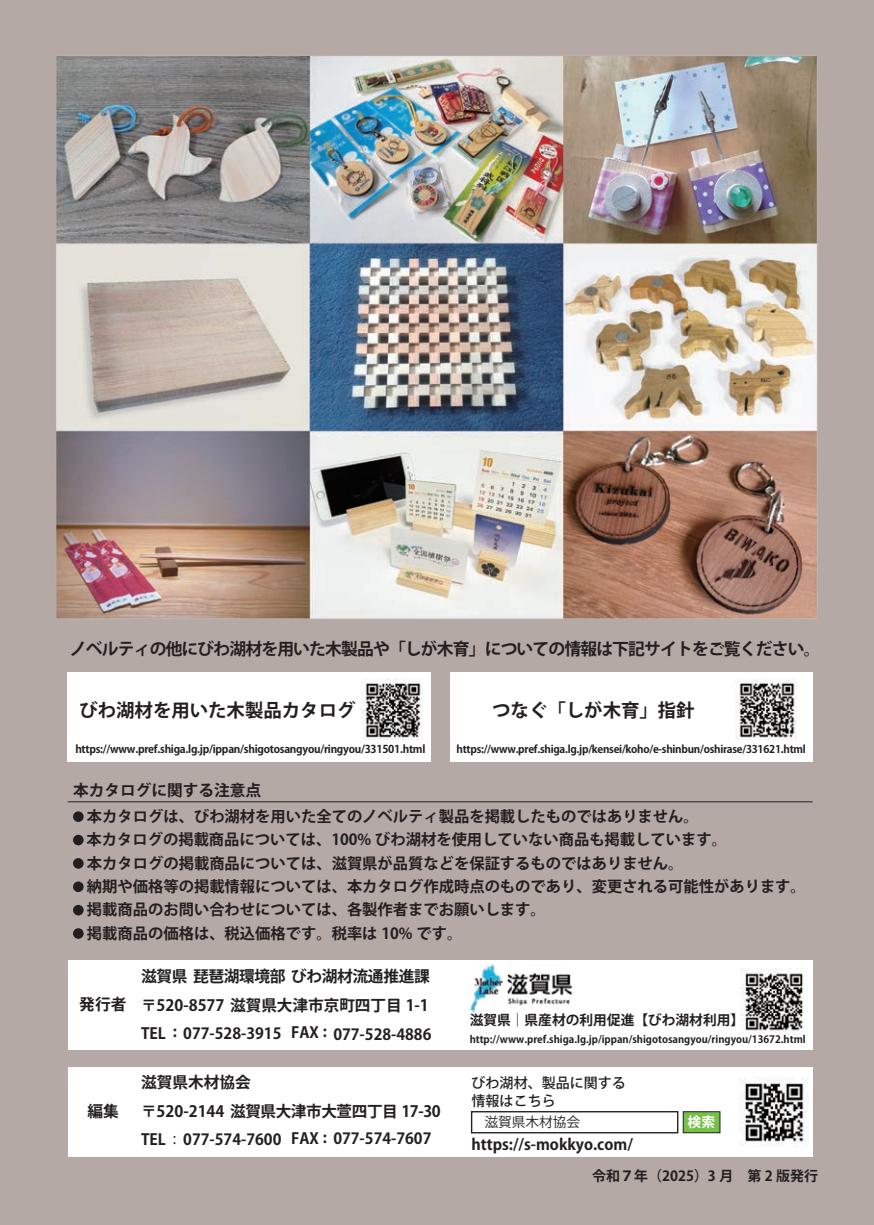
<style>
.page{position:relative;width:874px;height:1225px;background:#fff}
.page>*{position:absolute;margin:0;border:0;box-sizing:border-box;transform-origin:0 0}
.t1{font:700 18.4px "Koz Go Pr 6 N";color:#231f20}
.t2{font:700 16.8px "Koz Go Pr 6 N";letter-spacing:-.05em;color:#231f20}
.t3{font:700 15.8px "Koz Go Pr 6 N";letter-spacing:-.025em;color:#231f20}
.t4{font:700 15.6px "Koz Go Pr 6 N";color:#231f20}
.t5{font:700 15.6px/29px "Koz Go Pr 6 N";letter-spacing:-.025em;color:#231f20}
.t6{font:700 15.4px "Koz Go Pr 6 N";color:#231f20}
.t7{font:700 15.2px/23.4px "Koz Go Pr 6 N";color:#231f20}
.t8{font:700 14px "Koz Go Pr 6 N";color:#231f20}
.t9{font:500 14px/18px "Koz Go Pr 6 N";color:#231f20}
.t10{font:700 13.8px "Koz Go Pr 6 N";color:#231f20}
.t11{font:13.6px "Koz Go Pr 6 N";color:#231f20}
.t12{font:700 13.6px "Koz Go Pr 6 N";color:#fff}
.t13{font:700 10.8px "Koz Go Pr 6 N";letter-spacing:-.025em;color:#231f20}
.t14{font:700 10.6px "Koz Go Pr 6 N";letter-spacing:-.025em;color:#231f20}
.t15{font:700 10.2px "Koz Go Pr 6 N";color:#231f20}
.s1{font-weight:400}
</style>
<div class="page">
<div style="left:0;top:0;width:873px;height:1225px;background:#b5a9a5"></div>
<div style="left:68px;top:672px;width:363px;height:90px;background:#fff"></div>
<div style="left:449px;top:672px;width:363px;height:90px;background:#fff"></div>
<div style="left:68px;top:960px;width:744px;height:90px;background:#fff"></div>
<div style="left:68px;top:1067px;width:744px;height:89px;background:#fff"></div>
<img style="left:361px;top:685px;width:62px;height:55px">
<img style="left:739px;top:1077px;width:69px;height:69px">
<div style="left:470px;top:1111px;width:208px;height:22px;border:1px solid #231f20"></div>
<div style="left:682px;top:1111px;width:38px;height:22px;background:#75c046;border:1px solid #231f20"></div>
<img style="left:470px;top:964px;width:102px;height:48px">
<hr style="left:68px;top:801px;width:744px;height:1px;background:#231f20">
<div style="left:73px;top:811px;width:11px;height:11px;background:#231f20;border-radius:50%"></div>
<div style="left:73px;top:834px;width:11px;height:11px;background:#231f20;border-radius:50%"></div>
<div style="left:73px;top:858px;width:11px;height:10px;background:#231f20;border-radius:50%"></div>
<div style="left:73px;top:881px;width:11px;height:11px;background:#231f20;border-radius:50%"></div>
<div style="left:73px;top:905px;width:11px;height:10px;background:#231f20;border-radius:50%"></div>
<div style="left:73px;top:928px;width:11px;height:11px;background:#231f20;border-radius:50%"></div>
<img style="left:740px;top:968px;width:64px;height:66px">
<img style="left:56px;top:56px;width:762px;height:629px">
<img style="left:735px;top:678px;width:63px;height:62px">
<p class="t2" style="left:70px;top:639px;width:751px">ノベルティの他にびわ湖材を用いた木製品や「しが木育」についての情報は下記サイトをご覧ください。</p>
<p class="t1" style="left:79px;top:699px;width:277px">びわ湖材を用いた木製品カタログ</p>
<p class="t1" style="left:492px;top:699px;width:204px">つなぐ「しが木育」指針</p>
<p class="t13" style="left:75px;top:742px;width:351px">https://www.pref.shiga.lg.jp/ippan/shigotosangyou/ringyou/331501.html</p>
<p class="t14" style="left:456px;top:743px;width:350px">https://www.pref.shiga.lg.jp/kensei/koho/e-shinbun/oshirase/331621.html</p>
<p class="t4" style="left:73px;top:781px;width:190px">本カタログに関する注意点</p>
<p class="t7" style="left:87px;top:805px;width:720px">本カタログは、びわ湖材を用いた全てのノベルティ製品を掲載したものではありません。<br>本カタログの掲載商品については、100% びわ湖材を使用していない商品も掲載しています。<br>本カタログの掲載商品については、滋賀県が品質などを保証するものではありません。<br>納期や価格等の掲載情報については、本カタログ作成時点のものであり、変更される可能性があります。掲載商品のお問い合わせについては、各製作者までお願いします。</p>
<p class="t7" style="left:87px;top:922px;width:377px">掲載商品の価格は、税込価格です。税率は 10% です。</p>
<p class="t4" style="left:79px;top:995px;width:49px">発行者</p>
<p class="t3" style="left:141px;top:967px;width:290px">滋賀県 琵琶湖環境部 びわ湖材流通推進課</p>
<p class="t4" style="left:141px;top:996px;width:289px">〒520-8577 滋賀県大津市京町四丁目 1-1</p>
<p class="t6" style="left:141px;top:1024px;width:142px">TEL : 077-528-3915</p>
<p class="t6" style="left:291px;top:1023px;width:37px">FAX :</p>
<p class="t6" style="left:333px;top:1025px;width:100px">077-528-4886</p>
<p class="t10" style="left:469px;top:1012px;width:276px">滋賀県｜県産材の利用促進【びわ湖材利用】</p>
<p class="t15" style="left:469px;top:1033px;width:337px">http://www.pref.shiga.lg.jp/ippan/shigotosangyou/ringyou/13672.html</p>
<p class="t4" style="left:87px;top:1102px;width:33px">編集</p>
<p class="t5" style="left:141px;top:1068px;width:301px">滋賀県木材協会<br>〒520-2144 滋賀県大津市大萱四丁目 17-30</p>
<p class="t6" style="left:141px;top:1130px;width:37px">TEL <span class="s1">:</span></p>
<p class="t6" style="left:291px;top:1130px;width:142px">FAX : 077-574-7607</p>
<p class="t9" style="left:471px;top:1074px;width:155px">びわ湖材、製品に関する情報はこちら</p>
<p class="t11" style="left:484px;top:1114px;width:97px">滋賀県木材協会</p>
<p class="t12" style="left:687px;top:1114px;width:29px">検索</p>
<p class="t6" style="left:183px;top:1130px;width:100px">077-574-7600</p>
<p class="t6" style="left:471px;top:1135px;width:163px">https://s-mokkyo.com/</p>
<p class="t8" style="left:592px;top:1167px;width:227px">令和７年（2025）3 月　第 2 版発行</p>
</div>
